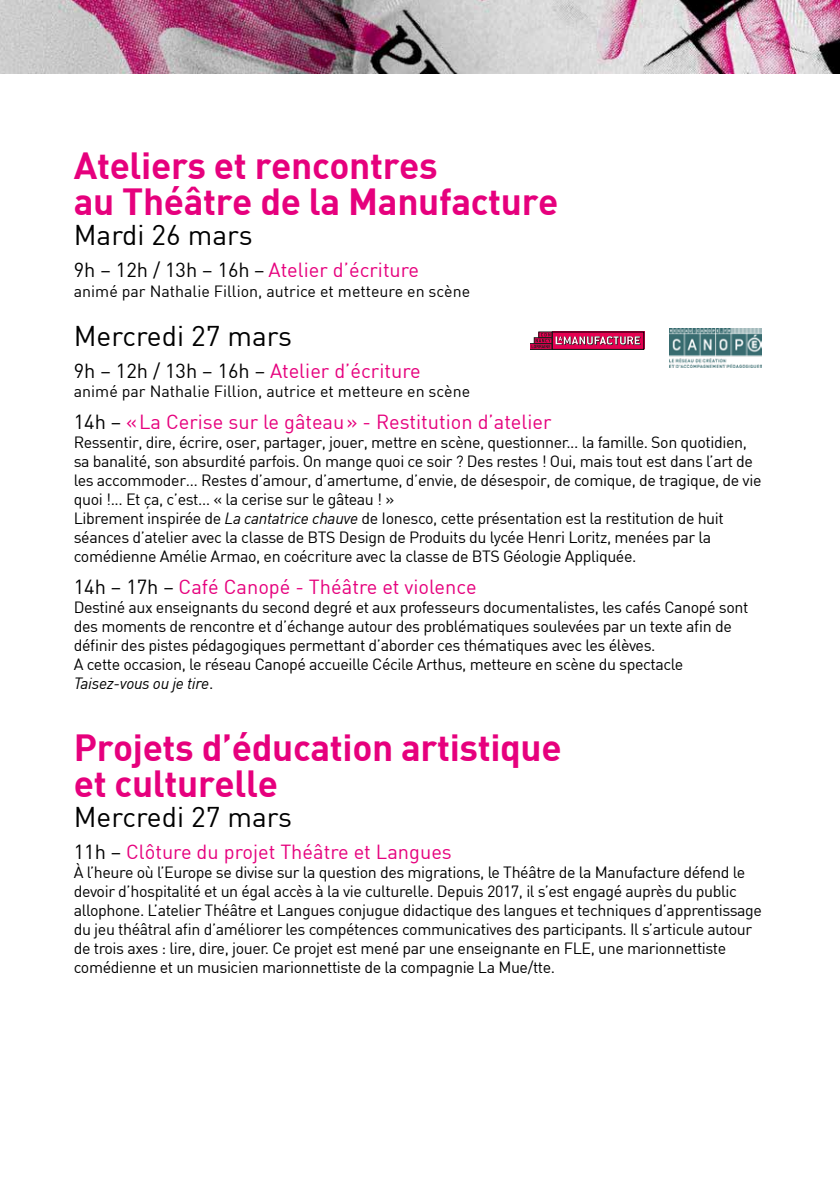
<style>
.page{position:relative;width:840px;height:1191px;background:#fff}
.page>*{position:absolute;margin:0;border:0;box-sizing:border-box;transform-origin:0 0}
.t1{font:37px/36px "DIN Bold";letter-spacing:-.01em;color:#e6007d}
.t2{font:28px "DIN";color:#000}
.t3{font:20px "DIN";color:#e6007d}
.t4{font:16px/19px "DIN";letter-spacing:-.025em;color:#000}
.t5{font:16px "DIN";color:#000}
.s1{color:#000}
.s2{font-style:italic}
</style>
<div class="page">
<img style="left:0;top:0;width:839px;height:74px">
<svg style="left:640px;top:334px;width:1px;height:14px"></svg>
<div style="left:551px;top:332px;width:92px;height:18px;border:1px solid #010202"></div>
<div style="left:538px;top:332px;width:14px;height:6px;border:1px solid #1f1f1d"></div>
<div style="left:530px;top:343px;width:22px;height:7px;border:1px solid #1f1f1d"></div>
<svg style="left:531px;top:333px;width:109px;height:15px;background:#c13868"></svg>
<img style="left:669px;top:329px;width:92px;height:38px">
<h1 class="t1" style="left:74px;top:146px;width:486px">Ateliers et rencontres<br>au Théâtre de la Manufacture</h1>
<h2 class="t2" style="left:74px;top:218px;width:180px">Mardi 26 mars</h2>
<p class="t3" style="left:74px;top:258px;width:347px"><span class="s1">9h – 12h / 13h – 16h –</span> Atelier d’écriture</p>
<p class="t5" style="left:74px;top:281px;width:397px">animé par Nathalie Fillion, autrice et metteure en scène</p>
<h2 class="t2" style="left:74px;top:318px;width:220px">Mercredi 27 mars</h2>
<p class="t3" style="left:74px;top:358px;width:348px"><span class="s1">9h – 12h / 13h – 16h –</span> Atelier d’écriture</p>
<p class="t5" style="left:74px;top:381px;width:397px">animé par Nathalie Fillion, autrice et metteure en scène</p>
<p class="t3" style="left:74px;top:409px;width:479px"><span class="s1">14h –</span> « La Cerise sur le gâteau » - Restitution d’atelier</p>
<p class="t4" style="left:74px;top:432px;width:689px">Ressentir, dire, écrire, oser, partager, jouer, mettre en scène, questionner... la famille. Son quotidien, sa banalité, son absurdité parfois. On mange quoi ce soir ? Des restes ! Oui, mais tout est dans l’art de les accommoder… Restes d’amour, d’amertume, d’envie, de désespoir, de comique, de tragique, de vie quoi !... Et ça, c’est… « la cerise sur le gâteau ! »<br>Librement inspirée de <span class="s2">La cantatrice chauve</span> de Ionesco, cette présentation est la restitution de huit séances d’atelier avec la classe de BTS Design de Produits du lycée Henri Loritz, menées par la comédienne Amélie Armao, en coécriture avec la classe de BTS Géologie Appliquée.</p>
<p class="t3" style="left:74px;top:574px;width:404px"><span class="s1">14h – 17h –</span> Café Canopé - Théâtre et violence</p>
<p class="t4" style="left:74px;top:597px;width:675px">Destiné aux enseignants du second degré et aux professeurs documentalistes, les cafés Canopé sont des moments de rencontre et d’échange autour des problématiques soulevées par un texte afin de définir des pistes pédagogiques permettant d’aborder ces thématiques avec les élèves.<br>A cette occasion, le réseau Canopé accueille Cécile Arthus, metteure en scène du spectacle <span class="s2">Taisez-vous ou je tire</span>.</p>
<h1 class="t1" style="left:74px;top:728px;width:489px">Projets d’éducation artistique et culturelle</h1>
<h2 class="t2" style="left:74px;top:799px;width:220px">Mercredi 27 mars</h2>
<p class="t3" style="left:74px;top:839px;width:379px"><span class="s1">11h –</span> Clôture du projet Théâtre et Langues</p>
<p class="t4" style="left:74px;top:862px;width:689px">À l’heure où l’Europe se divise sur la question des migrations, le Théâtre de la Manufacture défend le devoir d’hospitalité et un égal accès à la vie culturelle. Depuis 2017, il s’est engagé auprès du public allophone. L’atelier Théâtre et Langues conjugue didactique des langues et techniques d’apprentissage du jeu théâtral afin d’améliorer les compétences communicatives des participants. Il s’articule autour de trois axes : lire, dire, jouer. Ce projet est mené par une enseignante en FLE, une marionnettiste comédienne et un musicien marionnettiste de la compagnie La Mue/tte.</p>
</div>
